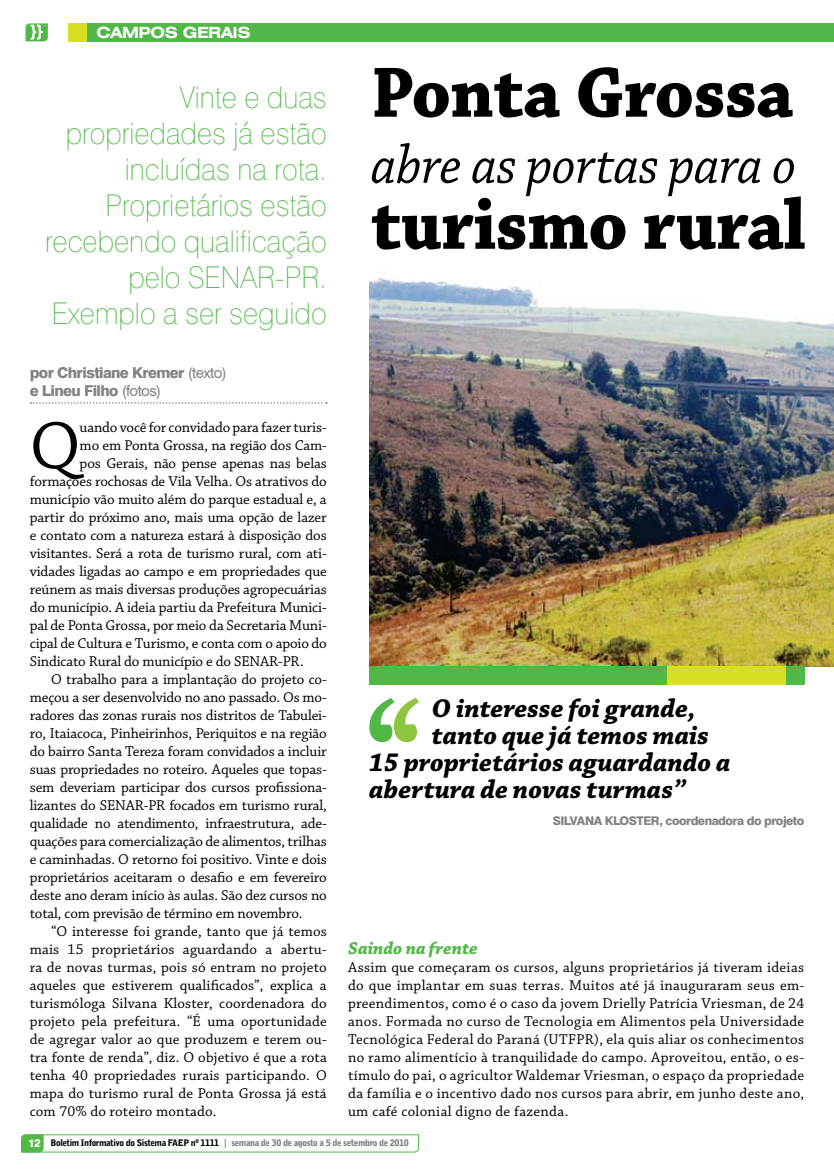
<style>
.page{position:relative;width:834px;height:1174px;background:#fff}
.page>*{position:absolute;margin:0;border:0;box-sizing:border-box;transform-origin:0 0}
.t1{font:700 75px "Chaparral Pro";letter-spacing:-.01em;color:#000;scale:.96 1}
.t2{font:70.35px "Chaparral Pro";color:#000}
.t3{font:italic 57px "Chaparral Pro";letter-spacing:-.005em;color:#000;scale:.96 1}
.t4{font:100 30px/36px "Swiss 721 BT";color:#51b848;text-align:right;scale:.96 1}
.t5{font:italic 700 27px "Chaparral Pro";color:#000}
.t6{font:italic 700 18px "Chaparral Pro";color:#51b848}
.t7{font:700 expanded 15.45px "Swiss 721 BT";letter-spacing:-.03em;color:#fff}
.t8{font:15px/18px "Chaparral Pro";letter-spacing:-.01em;color:#000;text-align:justify}
.t9{font:15px "Chaparral Pro";letter-spacing:.01em;color:#000}
.t10{font:800 15px/18px "Swiss 721 BT";letter-spacing:-.04em;color:#808285}
.t11{font:800 12px "Swiss 721 BT";letter-spacing:-.04em;color:#808285}
.t12{font:900 9px "Bell Gothic BT";letter-spacing:-.045em;color:#000}
.s1{font-weight:400}
.s2{font-family:"Swiss 721 BT";font-weight:800;font-size:11.25px;color:#fff}
.s3{font-family:"Bell Centennial BT Bold Listing";font-weight:400;color:#51b848}
.s4{color:#77787b}
</style>
<div class="page">
<svg style="left:21px;top:1134px;width:398px;height:18px"></svg>
<img style="left:369px;top:278px;width:464px;height:388px">
<div style="left:68px;top:23px;width:765px;height:18px;background:#51b848"></div>
<div style="left:68px;top:23px;width:18px;height:18px;background:#d7df23"></div>
<svg style="left:26px;top:23px;width:22px;height:18px"></svg>
<svg style="left:31px;top:402px;width:296px;height:2px"></svg>
<div style="left:527px;top:666px;width:277px;height:18px;background:#d7df23"></div>
<div style="left:786px;top:666px;width:18px;height:18px;background:#51b848"></div>
<div style="left:369px;top:666px;width:297px;height:18px;background:#51b848"></div>
<svg style="left:369px;top:697px;width:50px;height:45px"></svg>
<p class="t7" style="left:97px;top:23px;width:153px">CAMPOS GERAIS</p>
<h3 class="t4" style="left:45px;top:79px;width:295px">Vinte e duas propriedades já estão incluídas na rota.<br>Proprietários estão recebendo qualificação pelo SENAR-PR.<br>Exemplo a ser seguido</h3>
<p class="t10" style="left:30px;top:364px;width:198px">por Christiane Kremer <span class="s1">(texto) </span>e Lineu Filho <span class="s1">(fotos)</span></p>
<h2 class="t2" style="left:30px;top:407px;width:52px">Q</h2>
<p class="t8" style="left:80px;top:419px;width:248px">uando você for convidado para fazer turis-</p>
<p class="t8" style="left:80px;top:437px;width:248px">mo em Ponta Grossa, na região dos Cam-</p>
<p class="t8" style="left:80px;top:455px;width:248px">pos Gerais, não pense apenas nas belas</p>
<p class="t8" style="left:30px;top:473px;width:298px">formações rochosas de Vila Velha. Os atrativos do</p>
<p class="t8" style="left:30px;top:491px;width:298px">município vão muito além do parque estadual e, a</p>
<p class="t8" style="left:30px;top:509px;width:298px">partir do próximo ano, mais uma opção de lazer</p>
<p class="t8" style="left:30px;top:527px;width:298px">e contato com a natureza estará à disposição dos</p>
<p class="t8" style="left:30px;top:545px;width:298px">visitantes. Será a rota de turismo rural, com ati-</p>
<p class="t8" style="left:30px;top:563px;width:298px">vidades ligadas ao campo e em propriedades que</p>
<p class="t8" style="left:30px;top:581px;width:298px">reúnem as mais diversas produções agropecuárias</p>
<p class="t8" style="left:30px;top:599px;width:298px">do município. A ideia partiu da Prefeitura Munici-</p>
<p class="t8" style="left:30px;top:617px;width:298px">pal de Ponta Grossa, por meio da Secretaria Muni-</p>
<p class="t8" style="left:30px;top:635px;width:298px">cipal de Cultura e Turismo, e conta com o apoio do</p>
<p class="t8" style="left:30px;top:653px;width:275px">Sindicato Rural do município e do SENAR-PR.</p>
<p class="t8" style="left:51px;top:671px;width:277px">O trabalho para a implantação do projeto co-</p>
<p class="t8" style="left:30px;top:689px;width:298px">meçou a ser desenvolvido no ano passado. Os mo-</p>
<p class="t8" style="left:30px;top:707px;width:298px">radores das zonas rurais nos distritos de Tabulei-</p>
<p class="t8" style="left:30px;top:725px;width:298px">ro, Itaiacoca, Pinheirinhos, Periquitos e na região</p>
<p class="t8" style="left:30px;top:743px;width:298px">do bairro Santa Tereza foram convidados a incluir</p>
<p class="t8" style="left:30px;top:761px;width:298px">suas propriedades no roteiro. Aqueles que topas-</p>
<p class="t8" style="left:30px;top:779px;width:298px">sem deveriam participar dos cursos profissiona-</p>
<p class="t8" style="left:30px;top:797px;width:298px">lizantes do SENAR-PR focados em turismo rural,</p>
<p class="t8" style="left:30px;top:815px;width:298px">qualidade no atendimento, infraestrutura, ade-</p>
<p class="t8" style="left:30px;top:833px;width:298px">quações para comercialização de alimentos, trilhas</p>
<p class="t8" style="left:30px;top:851px;width:298px">e caminhadas. O retorno foi positivo. Vinte e dois</p>
<p class="t8" style="left:30px;top:869px;width:298px">proprietários aceitaram o desafio e em fevereiro</p>
<p class="t8" style="left:30px;top:887px;width:298px">deste ano deram início às aulas. São dez cursos no</p>
<p class="t8" style="left:30px;top:905px;width:274px">total, com previsão de término em novembro.</p>
<p class="t9" style="left:51px;top:923px;width:277px">“O interesse foi grande, tanto que já temos</p>
<p class="t9" style="left:30px;top:941px;width:298px">mais 15 proprietários aguardando a abertu-</p>
<p class="t9" style="left:30px;top:959px;width:298px">ra de novas turmas, pois só entram no projeto</p>
<p class="t9" style="left:30px;top:977px;width:298px">aqueles que estiverem qualificados”, explica a</p>
<p class="t9" style="left:30px;top:995px;width:298px">turismóloga Silvana Kloster, coordenadora do</p>
<p class="t9" style="left:30px;top:1013px;width:298px">projeto pela prefeitura. “É uma oportunidade</p>
<p class="t9" style="left:30px;top:1031px;width:298px">de agregar valor ao que produzem e terem ou-</p>
<p class="t9" style="left:30px;top:1049px;width:298px">tra fonte de renda”, diz. O objetivo é que a rota</p>
<p class="t9" style="left:30px;top:1067px;width:298px">tenha 40 propriedades rurais participando. O</p>
<p class="t9" style="left:30px;top:1085px;width:298px">mapa do turismo rural de Ponta Grossa já está</p>
<p class="t9" style="left:30px;top:1103px;width:188px">com 70% do roteiro montado.</p>
<h1 class="t1" style="left:371px;top:49px;width:442px">Ponta Grossa</h1>
<h3 class="t3" style="left:371px;top:133px;width:444px">abre as portas para o</h3>
<h1 class="t1" style="left:371px;top:181px;width:454px">turismo rural</h1>
<h3 class="t5" style="left:432px;top:693px;width:266px">O interesse foi grande,</h3>
<h3 class="t5" style="left:432px;top:720px;width:278px">tanto que já temos mais</h3>
<h3 class="t5" style="left:369px;top:747px;width:363px">15 proprietários aguardando a</h3>
<h3 class="t5" style="left:369px;top:774px;width:318px">abertura de novas turmas”</h3>
<p class="t11" style="left:552px;top:814px;width:253px">Silvana Kloster, coordenadora do projeto</p>
<p class="t6" style="left:348px;top:938px;width:131px">Saindo na frente</p>
<p class="t8" style="left:348px;top:959px;width:457px">Assim que começaram os cursos, alguns proprietários já tiveram ideias do que implantar em suas terras. Muitos até já inauguraram seus em&shy;preendimentos, como é o caso da jovem Drielly Patrícia Vriesman, de 24 anos. Formada no curso de Tecnologia em Alimentos pela Universidade Tecnológica Federal do Paraná (UTFPR), ela quis aliar os conhecimentos no ramo alimentício à tranquilidade do campo. Aproveitou, então, o es&shy;tímulo do pai, o agricultor Waldemar Vriesman, o espaço da propriedade da família e o incentivo dado nos cursos para abrir, em junho deste ano, um café colonial digno de fazenda.</p>
<p class="t12" style="left:28px;top:1137px;width:382px"><span class="s2">12</span> Boletim Informativo do Sistema FAEP nº 1111 <span class="s3">|</span> <span class="s4">semana de 30 de agosto a 5 de setembro de 2010</span></p>
</div>
